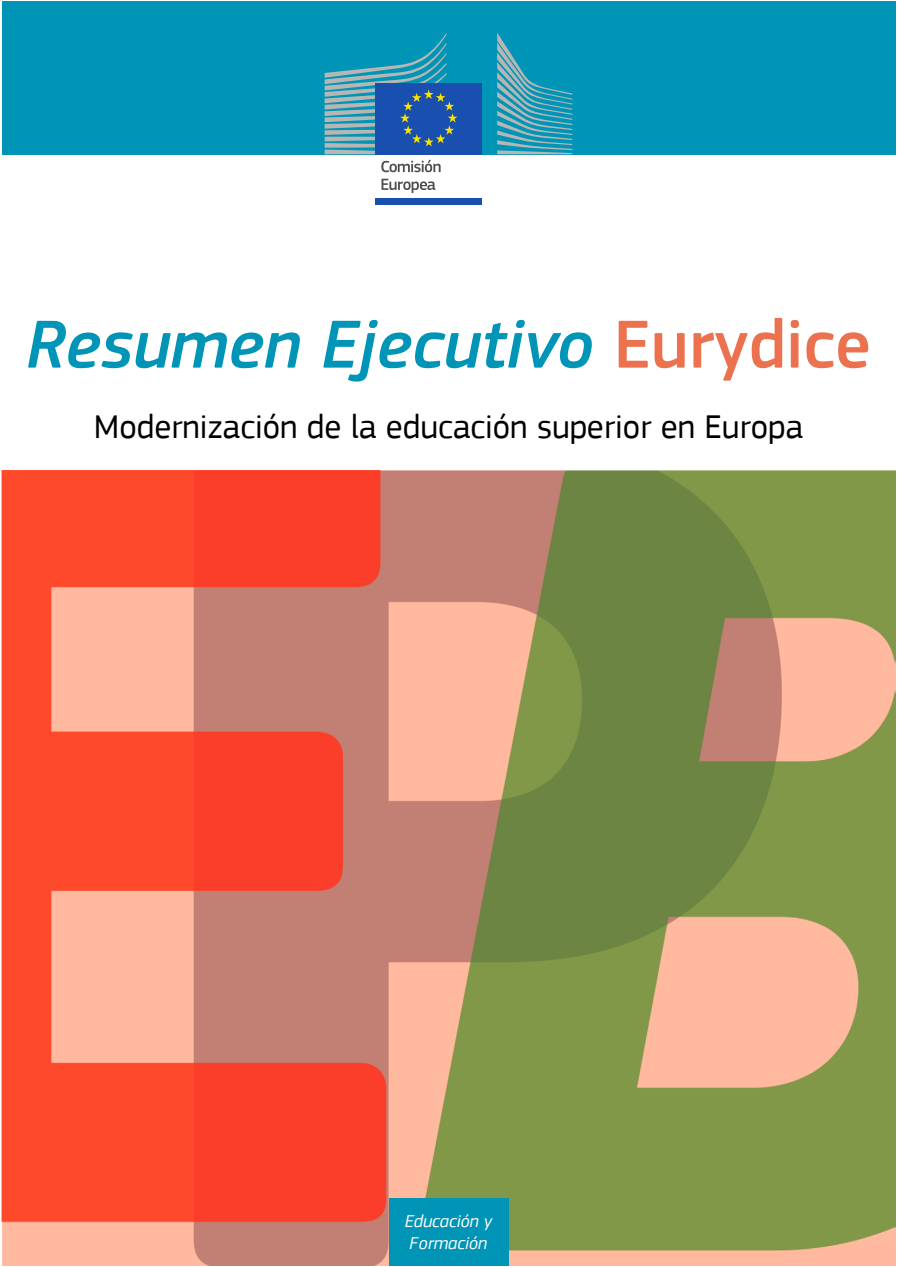
<style>
.page{position:relative;width:897px;height:1267px;background:#fff}
.page>*{position:absolute;margin:0;border:0;box-sizing:border-box;transform-origin:0 0}
.t1{font:italic 500 70.5px "PF Square Sans Pro";color:#0095b7}
.t2{font:34.5px "PF Square Sans Pro";color:#000}
.t3{font:italic 18px "PF Square Sans Pro";color:#fff}
.s1{font-style:normal;color:#ec724f}
</style>
<div class="page">
<div style="left:2px;top:2px;width:893px;height:153px;background:#0095b7"></div>
<div style="left:375px;top:152px;width:107px;height:47px;background:#fff"></div>
<div style="left:375px;top:83px;width:107px;height:71px;background:#194fae"></div>
<svg style="left:324px;top:33px;width:133px;height:121px"></svg>
<div style="left:375px;top:198px;width:107px;height:6px;background:#194fae"></div>
<svg style="left:497px;top:33px;width:75px;height:121px"></svg>
<svg style="left:381px;top:160px;width:59px;height:12px"></svg>
<svg style="left:381px;top:179px;width:54px;height:14px"></svg>
<img style="left:2px;top:471px;width:893px;height:794px">
<div style="left:388px;top:1198px;width:120px;height:67px;background:#0095b7"></div>
<p class="t1" style="left:26px;top:303px;width:846px">Resumen Ejecutivo <span class="s1">Eurydice</span></p>
<p class="t2" style="left:94px;top:407px;width:710px">Modernización de la educación superior en Europa</p>
<p class="t3" style="left:404px;top:1210px;width:89px">Educación y</p>
<p class="t3" style="left:409px;top:1232px;width:79px">Formación</p>
</div>
